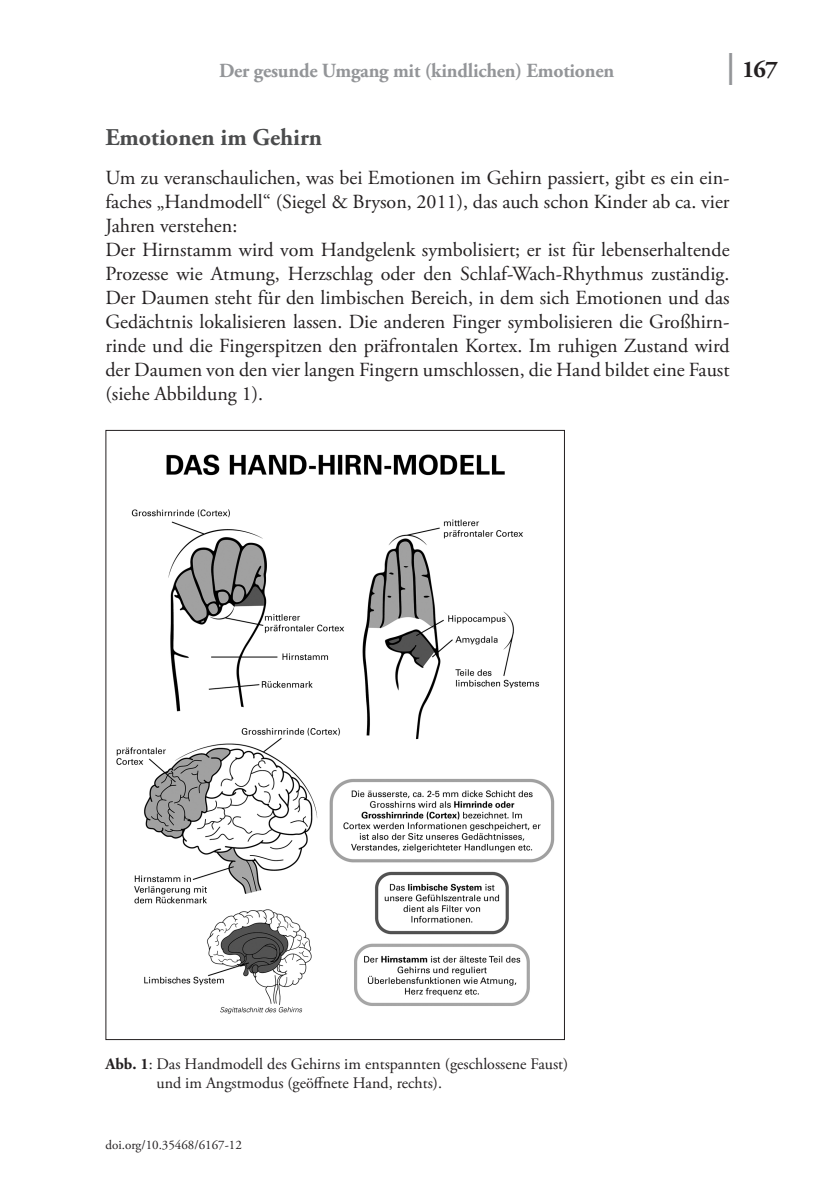
<style>
.page{position:relative;width:835px;height:1186px;background:#fff}
.page>*{position:absolute;margin:0;border:0;box-sizing:border-box;transform-origin:0 0}
.t1{font:700 24px "Adobe Garamond Pro";color:#4b4c4d}
.t2{font:700 24px "Adobe Garamond Pro";color:#231f20}
.t3{font:20px/24px "Adobe Garamond Pro";color:#231f20}
.t4{font:700 20px "Adobe Garamond Pro";letter-spacing:-.01em;color:#939598}
.t5{font:16px/19.2px "Adobe Garamond Pro";color:#231f20}
.t6{font:13px "Adobe Garamond Pro";color:#231f20}
.s1{font-size:32px;color:#939598}
.s2{font-weight:700}
</style>
<div class="page">
<img style="left:116px;top:454px;width:439px;height:560px">
<p class="t4" style="left:219px;top:59px;width:396px">Der gesunde Umgang mit (kindlichen) Emotionen</p>
<p class="t2" style="left:726px;top:56px;width:53px"><span class="s1">|</span> 167</p>
<p class="t1" style="left:105px;top:124px;width:218px">Emotionen im Gehirn</p>
<p class="t3" style="left:105px;top:166px;width:625px">Um zu veranschaulichen, was bei Emotionen im Gehirn passiert, gibt es ein ein&shy;faches „Handmodell“ (Siegel &amp; Bryson, 2011), das auch schon Kinder ab ca. vier Jahren verstehen:<br>Der Hirnstamm wird vom Handgelenk symbolisiert; er ist für lebenserhaltende Prozesse wie Atmung, Herzschlag oder den Schlaf-Wach-Rhythmus zuständig.<br>Der Daumen steht für den limbischen Bereich, in dem sich Emotionen und das Gedächtnis lokalisieren lassen. Die anderen Finger symbolisieren die Großhirn&shy;rinde und die Fingerspitzen den präfrontalen Kortex. Im ruhigen Zustand wird der Daumen von den vier langen Fingern umschlossen, die Hand bildet eine Faust (siehe Abbildung 1).</p>
<p class="t5" style="left:156px;top:1054px;width:413px;text-indent:-51px"><span class="s2">Abb. 1</span>: Das Handmodell des Gehirns im entspannten (geschlossene Faust) und im Angstmodus (geöffnete Hand, rechts).</p>
<p class="t6" style="left:105px;top:1137px;width:138px">doi.org/10.35468/6167-12</p>
</div>
